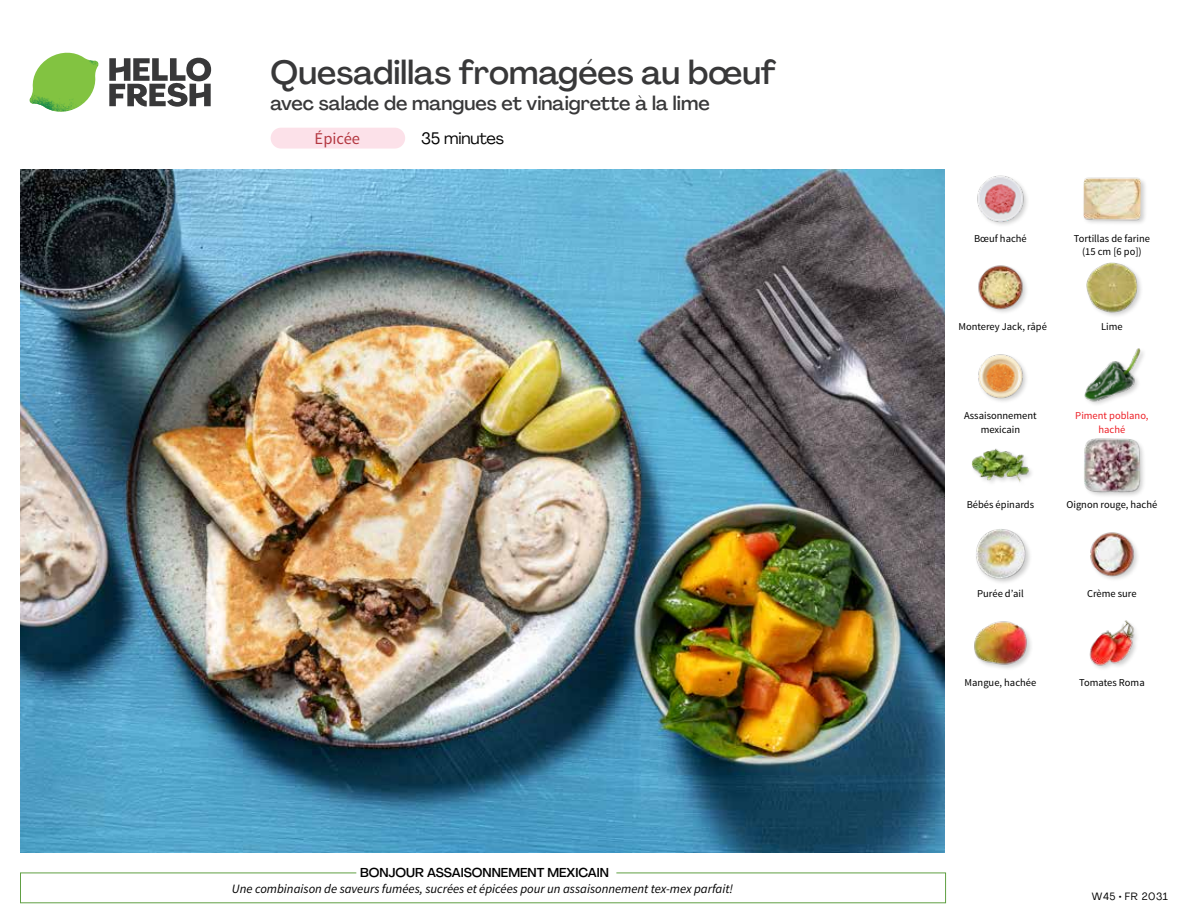
<style>
.page{position:relative;width:1188px;height:918px;background:#fff}
.page>*{position:absolute;margin:0;border:0;box-sizing:border-box;transform-origin:0 0}
.t1{font:500 33px "Agrandir";color:#383839}
.t2{font:500 19.5px "Agrandir";color:#383839}
.t3{font:16.5px "Agrandir";letter-spacing:-.01em;color:#000}
.t4{font:16.5px "Source Sans Pro";color:#b33841}
.t5{font:italic 12.75px "Source Sans Pro";color:#000}
.t6{font:500 12.75px "Agrandir";color:#000}
.t7{font:10.5px/13.5px "Source Sans Pro";color:#000;text-align:center}
.t8{font:10.5px/13.5px "Source Sans Pro";color:#ed1d24;text-align:center}
.t9{font:10.5px "Agrandir";letter-spacing:.05em;color:#000}
</style>
<div class="page">
<div style="left:271px;top:128px;width:134px;height:21px;background:#fce1e9;border-radius:10px"></div>
<svg style="left:109px;top:57px;width:102px;height:50px"></svg>
<svg style="left:34px;top:53px;width:62px;height:40px"></svg>
<img style="left:67px;top:53px;width:32px;height:26px">
<img style="left:33px;top:75px;width:59px;height:11px">
<img style="left:29px;top:79px;width:61px;height:33px">
<img style="left:65px;top:86px;width:27px;height:25px">
<div style="left:20px;top:873px;width:926px;height:30px;border:1px solid #609f43"></div>
<div style="left:356px;top:865px;width:260px;height:15px;background:#fff"></div>
<img style="left:21px;top:170px;width:924px;height:682px">
<img style="left:1089px;top:620px;width:48px;height:49px">
<div style="left:973px;top:621px;width:61px;height:50px;background:#000;opacity:.2"></div>
<img style="left:973px;top:621px;width:55px;height:50px">
<img style="left:1090px;top:532px;width:48px;height:48px">
<div style="left:975px;top:528px;width:57px;height:57px;background:#000;opacity:.2"></div>
<img style="left:975px;top:529px;width:51px;height:50px">
<div style="left:1083px;top:437px;width:63px;height:62px;background:#000;opacity:.2"></div>
<img style="left:1084px;top:437px;width:56px;height:56px">
<div style="left:971px;top:448px;width:64px;height:40px;background:#000;opacity:.2"></div>
<img style="left:972px;top:448px;width:57px;height:40px">
<img style="left:1084px;top:348px;width:57px;height:56px">
<img style="left:978px;top:354px;width:49px;height:48px">
<img style="left:1086px;top:262px;width:55px;height:54px">
<img style="left:978px;top:265px;width:49px;height:48px">
<div style="left:1082px;top:177px;width:65px;height:49px;background:#000;opacity:.2"></div>
<img style="left:1083px;top:177px;width:58px;height:49px">
<img style="left:977px;top:175px;width:50px;height:50px">
<h1 class="t1" style="left:271px;top:52px;width:507px">Quesadillas fromagées au bœuf</h1>
<h2 class="t2" style="left:271px;top:91px;width:441px">avec salade de mangues et vinaigrette à la lime</h2>
<h3 class="t4" style="left:315px;top:129px;width:47px">Épicée</h3>
<h3 class="t3" style="left:421px;top:128px;width:85px">35 minutes</h3>
<p class="t6" style="left:360px;top:864px;width:250px">BONJOUR ASSAISONNEMENT MEXICAIN</p>
<p class="t5" style="left:232px;top:881px;width:503px">Une combinaison de saveurs fumées, sucrées et épicées pour un assaisonnement tex-mex parfait!</p>
<p class="t7" style="left:974px;top:232px;width:54px">Bœuf haché</p>
<p class="t7" style="left:1074px;top:232px;width:78px">Tortillas de farine (15 cm [6 po])</p>
<p class="t7" style="left:958px;top:320px;width:90px">Monterey Jack, râpé</p>
<p class="t7" style="left:1101px;top:320px;width:23px">Lime</p>
<p class="t7" style="left:964px;top:409px;width:74px">Assaisonnement mexicain</p>
<p class="t8" style="left:1075px;top:409px;width:75px">Piment poblano, haché</p>
<p class="t7" style="left:967px;top:498px;width:69px">Bébés épinards</p>
<p class="t7" style="left:1066px;top:498px;width:92px">Oignon rouge, haché</p>
<p class="t7" style="left:977px;top:587px;width:48px">Purée d’ail</p>
<p class="t7" style="left:1087px;top:587px;width:51px">Crème sure</p>
<p class="t7" style="left:965px;top:675px;width:73px">Mangue, hachée</p>
<p class="t7" style="left:1079px;top:675px;width:67px">Tomates Roma</p>
<p class="t9" style="left:1092px;top:890px;width:77px">W45 • FR 2031</p>
</div>
